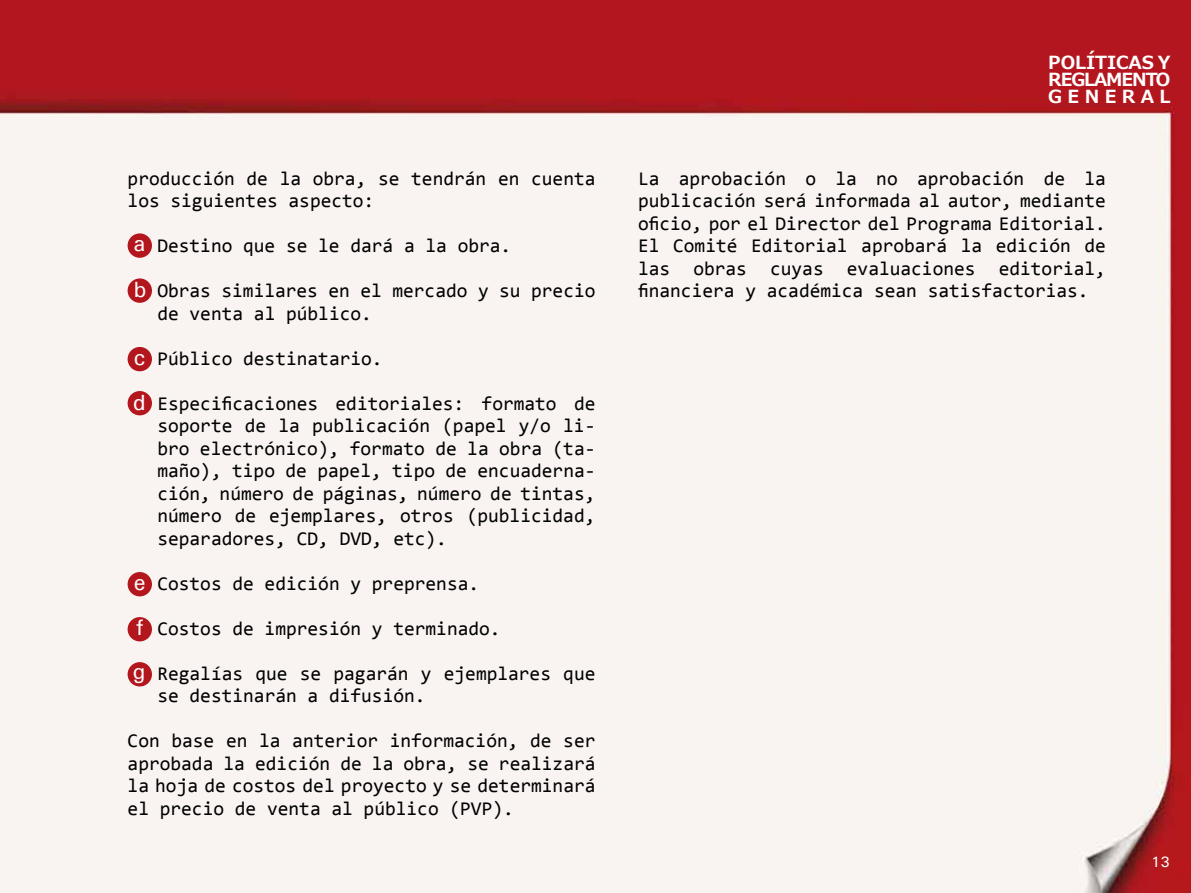
<style>
.page{position:relative;width:1191px;height:893px;background:#fff}
.page>*{position:absolute;margin:0;border:0;box-sizing:border-box;transform-origin:0 0}
.t1{font:19.5px/22.5px "Consolas";color:#000}
.t2{font:700 18px/16.8px "Meiryo";letter-spacing:-.005em;color:#fff;text-align:justify}
.t3{font:500 15px "Univers";color:#fff}
.s1{font-family:"Univers";font-weight:500;font-size:22.05px;color:#fff}
</style>
<div class="page">
<img style="left:0;top:0;width:1191px;height:893px">
<div style="left:128px;top:233px;width:24px;height:25px;background:#b3161d;border-radius:50%"></div>
<div style="left:128px;top:278px;width:24px;height:25px;background:#b3161d;border-radius:50%"></div>
<div style="left:128px;top:347px;width:24px;height:24px;background:#b3161d;border-radius:50%"></div>
<div style="left:128px;top:391px;width:24px;height:24px;background:#b3161d;border-radius:50%"></div>
<div style="left:128px;top:572px;width:24px;height:24px;background:#b3161d;border-radius:50%"></div>
<div style="left:128px;top:617px;width:24px;height:24px;background:#b3161d;border-radius:50%"></div>
<div style="left:128px;top:662px;width:24px;height:24px;background:#b3161d;border-radius:50%"></div>
<p class="t1" style="left:128px;top:166px;width:469px">producción de la obra, se tendrán en cuenta los siguientes aspecto:</p>
<p class="t1" style="left:133px;top:234px;width:379px"><span class="s1">a</span> Destino que se le dará a la obra.</p>
<p class="t1" style="left:157px;top:279px;width:440px;text-indent:-23px"><span class="s1">b</span> Obras similares en el mercado y su precio de venta al público.</p>
<p class="t1" style="left:134px;top:347px;width:250px"><span class="s1">c</span> Público destinatario.</p>
<p class="t1" style="left:157px;top:392px;width:439px;text-align:justify;text-indent:-24px"><span class="s1">d</span> Especificaciones editoriales: formato de soporte de la publicación (papel y/o li&shy;bro electrónico), formato de la obra (ta&shy;maño), tipo de papel, tipo de encuaderna&shy;ción, número de páginas, número de tintas, número de ejemplares, otros (publicidad, separadores, CD, DVD, etc).</p>
<p class="t1" style="left:134px;top:572px;width:347px"><span class="s1">e</span> Costos de edición y preprensa.</p>
<p class="t1" style="left:136px;top:617px;width:366px"><span class="s1">f</span> Costos de impresión y terminado.</p>
<p class="t1" style="left:157px;top:662px;width:439px;text-indent:-24px"><span class="s1">g</span> Regalías que se pagarán y ejemplares que se destinarán a difusión.</p>
<p class="t1" style="left:128px;top:729px;width:469px;text-align:justify">Con base en la anterior información, de ser aprobada la edición de la obra, se realizará la hoja de costos del proyecto y se determinará el precio de venta al público (PVP).</p>
<p class="t2" style="left:1048px;top:55px;width:124px">POLÍTICAS Y REGLAMENTO GENERAL</p>
<p class="t1" style="left:638px;top:166px;width:469px;text-align:justify">La aprobación o la no aprobación de la publicación será informada al autor, mediante oficio, por el Director del Programa Editorial.<br>El Comité Editorial aprobará la edición de las obras cuyas evaluaciones editorial, financiera y académica sean satisfactorias.</p>
<p class="t3" style="left:1151px;top:852px;width:20px">13</p>
</div>
